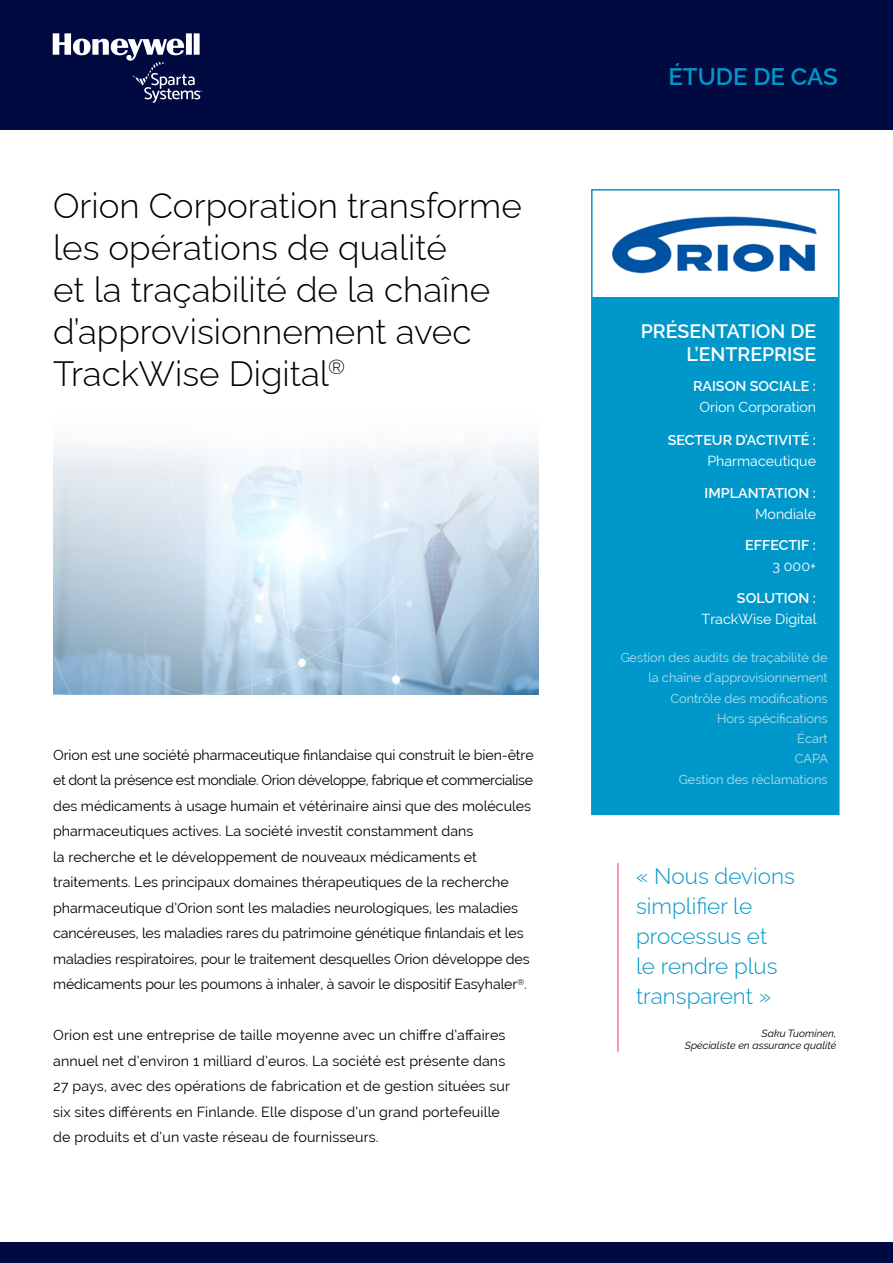
<style>
.page{position:relative;width:893px;height:1263px;background:#fff}
.page>*{position:absolute;margin:0;border:0;box-sizing:border-box;transform-origin:0 0}
.HL{font:300 35.1px/42.2px "Raleway";color:#000}
.t1{font:600 24px "Raleway";color:#0098ca}
.t2{font:300 22.5px/30px "Raleway";color:#0098ca}
.t3{font:600 19.5px/23.4px "Raleway";color:#fff;text-align:right}
.Bodycopy{font:14.25px/25.5px "Raleway";color:#000}
.t4{font:600 14.25px "Raleway";color:#fff}
.t5{font:14.25px "Raleway";color:#fff}
.t6{font:12.75px/20.2px "Raleway";color:#fff;text-align:right}
.t7{font:italic 100 10.5px "Raleway";color:#000}
</style>
<div class="page">
<div style="left:0;top:0;width:893px;height:130px;background:#000a41"></div>
<div style="left:0;top:1242px;width:893px;height:21px;background:#000a41"></div>
<svg style="left:53px;top:33px;width:149px;height:70px"></svg>
<img style="left:53px;top:445px;width:486px;height:250px">
<hr style="left:618px;top:863px;width:1px;height:189px;background:#e63562">
<div style="left:592px;top:298px;width:247px;height:517px;background:#0098ca"></div>
<img style="left:612px;top:216px;width:205px;height:58px">
<div style="left:591px;top:189px;width:248px;height:626px;border:2px solid #0098ca"></div>
<p class="HL" style="left:53px;top:180px;width:470px">Orion Corporation transforme les opérations de qualité<br>et la traçabilité de la chaîne d’approvisionnement avec<br>TrackWise Digital<sup>®</sup></p>
<p class="Bodycopy" style="left:53px;top:742px;width:482px">Orion est une société pharmaceutique finlandaise qui construit le bien-être et dont la présence est mondiale. Orion développe, fabrique et commercialise des médicaments à usage humain et vétérinaire ainsi que des molécules pharmaceutiques actives. La société investit constamment dans<br>la recherche et le développement de nouveaux médicaments et traitements. Les principaux domaines thérapeutiques de la recherche pharmaceutique d’Orion sont les maladies neurologiques, les maladies cancéreuses, les maladies rares du patrimoine génétique finlandais et les maladies respiratoires, pour le traitement desquelles Orion développe des médicaments pour les poumons à inhaler, à savoir le dispositif Easyhaler<sup>®</sup>.</p>
<p class="Bodycopy" style="left:53px;top:1022px;width:458px">Orion est une entreprise de taille moyenne avec un chiffre d’affaires annuel net d’environ 1 milliard d’euros. La société est présente dans 27 pays, avec des opérations de fabrication et de gestion situées sur six sites différents en Finlande. Elle dispose d’un grand portefeuille de produits et d’un vaste réseau de fournisseurs.</p>
<h2 class="t1" style="left:668px;top:57px;width:171px">ÉTUDE DE CAS</h2>
<p class="t3" style="left:641px;top:317px;width:177px">PRÉSENTATION DE<br>L’ENTREPRISE</p>
<p class="t4" style="left:693px;top:375px;width:125px">RAISON SOCIALE :</p>
<p class="t5" style="left:699px;top:399px;width:118px">Orion Corporation</p>
<p class="t4" style="left:668px;top:429px;width:150px">SECTEUR D’ACTIVITÉ :</p>
<p class="t5" style="left:707px;top:453px;width:110px">Pharmaceutique</p>
<p class="t4" style="left:705px;top:481px;width:113px">IMPLANTATION :</p>
<p class="t5" style="left:755px;top:505px;width:63px">Mondiale</p>
<p class="t4" style="left:745px;top:534px;width:72px">EFFECTIF :</p>
<p class="t5" style="left:773px;top:558px;width:45px">3 000+</p>
<p class="t4" style="left:737px;top:586px;width:81px">SOLUTION :</p>
<p class="t5" style="left:702px;top:610px;width:116px">TrackWise Digital</p>
<p class="t6" style="left:620px;top:647px;width:209px">Gestion des audits de traçabilité de la chaîne d’approvisionnement<br>Contrôle des modifications<br>Hors spécifications<br>Écart<br>CAPA<br>Gestion des réclamations</p>
<p class="t2" style="left:636px;top:859px;width:160px">« Nous devions simplifier le processus et<br>le rendre plus transparent »</p>
<p class="t7" style="left:762px;top:1025px;width:76px">Saku Tuominen,</p>
<p class="t7" style="left:685px;top:1037px;width:153px">Spécialiste en assurance qualité</p>
</div>
